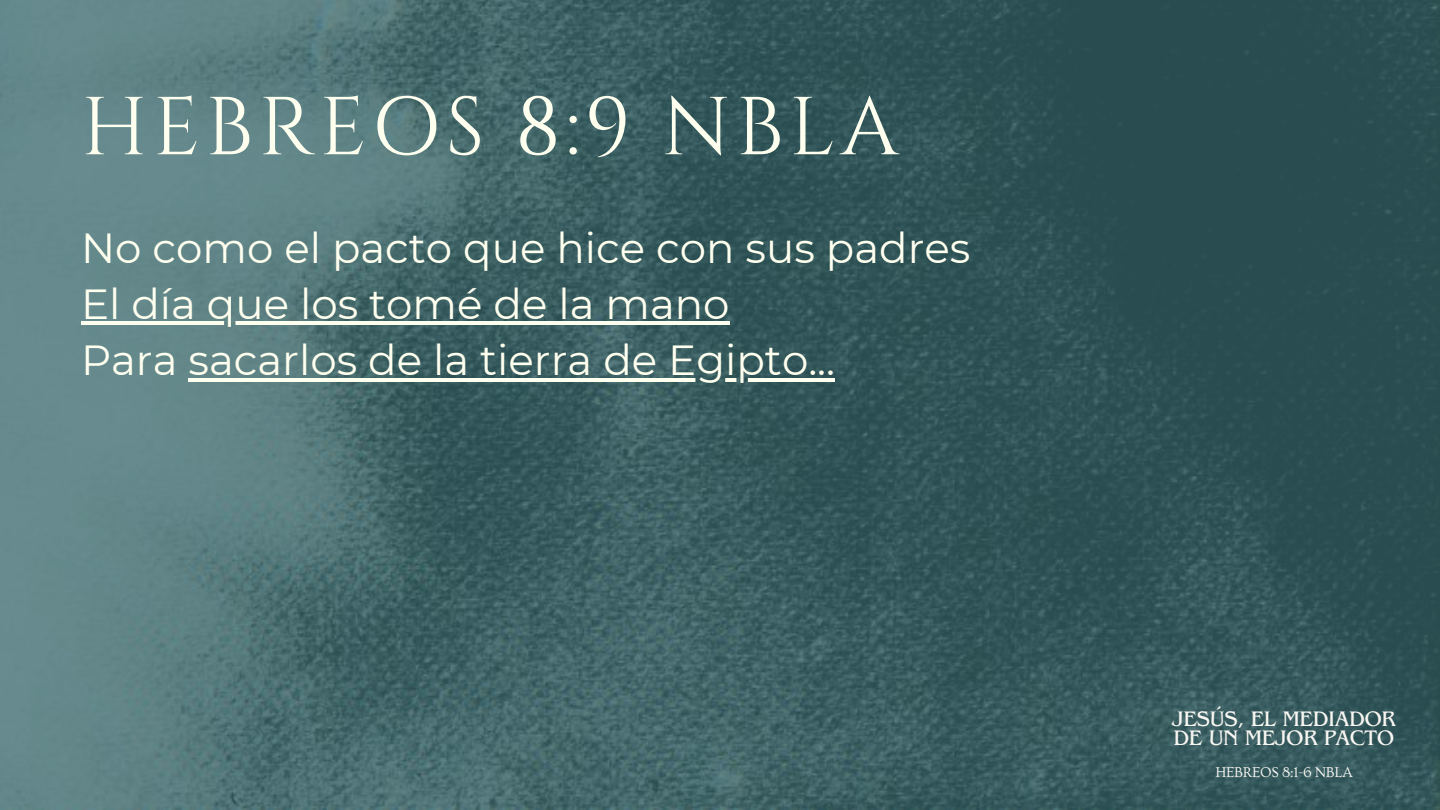
<style>
.page{position:relative;width:1440px;height:810px;background:#fff}
.page>*{position:absolute;margin:0;border:0;box-sizing:border-box;transform-origin:0 0}
.t1{font:82px "Cinzel";letter-spacing:.065em;color:#ffffef}
.t2{font:42px/56.2px "Montserrat";color:#ffffef}
.t3{font:22px/19.5px "Benguiat Pro ITC";letter-spacing:-.02em;color:#f8f6f2}
.t4{font:15px "Ovo";letter-spacing:-.02em;color:#f8f6f2}
</style>
<div class="page">
<img style="left:0;top:0;width:1440px;height:810px">
<hr style="left:81px;top:321px;width:649px;height:4px;background:#ffffef">
<hr style="left:189px;top:378px;width:646px;height:3px;background:#ffffef">
<h1 class="t1" style="left:81px;top:75px;width:819px">HEBREOS 8:9 NBLA</h1>
<p class="t2" style="left:81px;top:220px;width:891px">No como el pacto que hice con sus padres<br>El día que los tomé de la mano<br>Para sacarlos de la tierra de Egipto...</p>
<p class="t3" style="left:1172px;top:712px;width:225px">JESÚS, EL MEDIADOR<br>DE UN MEJOR PACTO</p>
<p class="t4" style="left:1215px;top:764px;width:139px">HEBREOS 8:1-6 NBLA</p>
</div>
